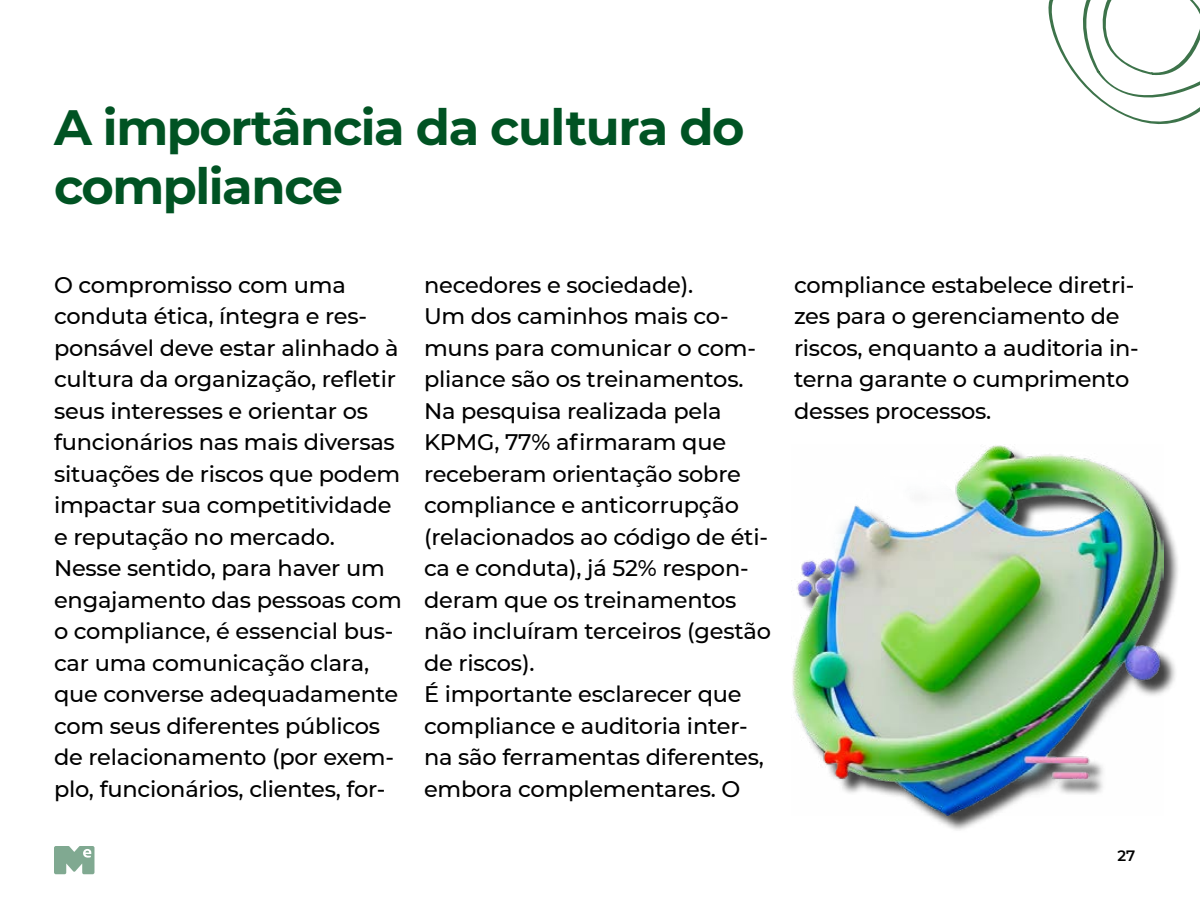
<style>
.page{position:relative;width:1200px;height:900px;background:#fff}
.page>*{position:absolute;margin:0;border:0;box-sizing:border-box;transform-origin:0 0}
.t1{font:700 49.5px/59.4px "Montserrat";letter-spacing:-.03em;color:#005323}
.t2{font:500 22.5px/31.5px "Montserrat";letter-spacing:-.01em;color:#000}
.t3{font:600 15px "Montserrat";color:#000}
</style>
<div class="page">
<svg style="left:54px;top:846px;width:41px;height:28px"></svg>
<div style="left:795px;top:448px;width:386px;height:385px;background:#000;opacity:.75"></div>
<img style="left:792px;top:445px;width:372px;height:371px">
<svg style="left:1048px;top:0;width:152px;height:125px"></svg>
<h1 class="t1" style="left:54px;top:95px;width:692px">A importância da cultura do compliance</h1>
<p class="t2" style="left:54px;top:268px;width:349px">O compromisso com uma conduta ética, íntegra e res&shy;ponsável deve estar alinhado à cultura da organização, refletir seus interesses e orientar os funcionários nas mais diversas situações de riscos que podem impactar sua competitividade e reputação no mercado.<br>Nesse sentido, para haver um engajamento das pessoas com o compliance, é essencial bus&shy;car uma comunicação clara, que converse adequadamente com seus diferentes públicos de relacionamento (por exem&shy;plo, funcionários, clientes, for-</p>
<p class="t2" style="left:424px;top:268px;width:349px">necedores e sociedade).<br>Um dos caminhos mais co&shy;muns para comunicar o com&shy;pliance são os treinamentos.<br>Na pesquisa realizada pela<br>KPMG, 77% afirmaram que receberam orientação sobre compliance e anticorrupção (relacionados ao código de éti&shy;ca e conduta), já 52% respon&shy;deram que os treinamentos não incluíram terceiros (gestão de riscos).<br>É importante esclarecer que compliance e auditoria inter&shy;na são ferramentas diferentes, embora complementares. O</p>
<p class="t2" style="left:794px;top:268px;width:346px">compliance estabelece diretri&shy;zes para o gerenciamento de riscos, enquanto a auditoria in&shy;terna garante o cumprimento desses processos.</p>
<p class="t3" style="left:1118px;top:845px;width:19px">27</p>
</div>
